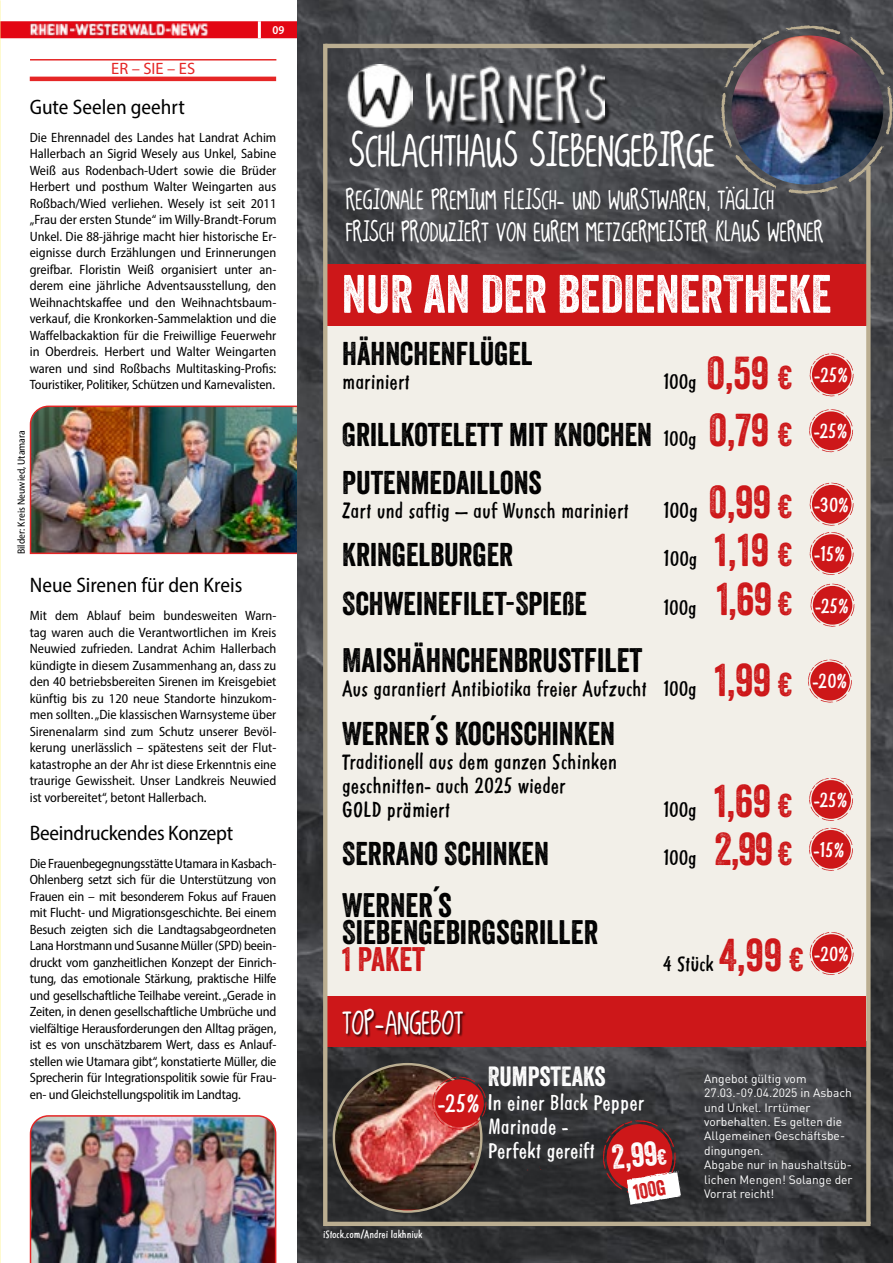
<style>
.page{position:relative;width:893px;height:1263px;background:#fff}
.page>*{position:absolute;margin:0;border:0;box-sizing:border-box;transform-origin:0 0}
.t1{font:52.2px "Veneer";color:#fff}
.t2{font:44.55px "Veneer";color:#cd1719}
.t3{font:43.8px "kingcoo LKC";color:#fff}
.t4{font:33px/27px "Veneer";color:#000}
.t5{font:33px "Veneer";color:#cd1719}
.t6{font:33px "Veneer";color:#fff}
.t7{font:31.95px/48px "Veneer";color:#000}
.t8{font:31.95px "kingcoo LKC";color:#fff}
.t9{font:27.6px "Filzer Script EF";color:#fff}
.t10{font:27px "Veneer";color:#fff}
.t11{font:26.1px/31.3px "kingcoo LKC";color:#fff}
.t12{font:24px/24px "Filzer Script EF";color:#000}
.t13{font:24px/24px "Filzer Script EF";color:#fff}
.t14{font:23.25px "Filzer Script EF";color:#000}
.t15{font:22.35px "Filzer Script EF";color:#fff}
.t16{font:semi-condensed 21px "Myriad Pro";color:#000}
.t17{font:21px "Veneer";color:#cd1719}
.t18{font:16.5px "Myriad Pro";color:#e52626}
.t19{font:semi-condensed 13.5px/16.5px "Myriad Pro";letter-spacing:-.01em;color:#000;text-align:justify}
.t20{font:12px/14.4px "DIN";color:#fff}
.t21{font:12px "Filzer Script EF";color:#fff}
.t22{font:600 semi-condensed 12px "Myriad Pro";color:#fff}
.t23{font:semi-condensed 10.5px "Myriad Pro";color:#000}
.s1{font-family:"Veneer";font-size:44.55px;color:#cd1719}
.s2{font-family:"Veneer";font-size:31.95px;color:#cd1719}
.s3{font-family:"Filzer Script EF";font-size:23.25px}
.s4{font-size:44.55px;color:#cd1719}
.s5{color:#cd1719}
.s6{font-family:"Filzer Script EF";font-size:24px;color:#000}
.s7{font-family:"Filzer Script EF";font-size:23.25px;color:#000}
.s8{font-size:31.95px}
.s9{font-size:23.25px}
.s10{font-size:21px}
</style>
<div class="page">
<img style="left:29px;top:405px;width:269px;height:150px">
<svg style="left:0;top:0;width:298px;height:152px"></svg>
<img style="left:298px;top:0;width:595px;height:1263px">
<div style="left:327px;top:326px;width:542px;height:715px;background:#f2efe8"></div>
<div style="left:428px;top:66px;width:183px;height:64px;background:#000;opacity:.75"></div>
<img style="left:427px;top:62px;width:177px;height:61px">
<div style="left:349px;top:65px;width:64px;height:66px;background:#434447"></div>
<img style="left:346px;top:64px;width:66px;height:64px">
<div style="left:326px;top:264px;width:542px;height:62px;background:#cd1719"></div>
<div style="left:328px;top:996px;width:538px;height:51px;background:#cd1719"></div>
<div style="left:342px;top:1008px;width:124px;height:30px;background:#000;opacity:.75"></div>
<hr style="left:325px;top:44px;width:428px;height:4px;background:#bbae91">
<hr style="left:326px;top:1222px;width:545px;height:4px;background:#bbae91">
<div style="left:866px;top:166px;width:5px;height:1058px;background:#bbae91"></div>
<hr style="left:323px;top:44px;width:4px;height:1182px;background:#bbae91">
<svg style="left:810px;top:483px;width:44px;height:43px"></svg>
<img style="left:334px;top:1065px;width:147px;height:145px">
<svg style="left:603px;top:1120px;width:80px;height:85px"></svg>
<svg style="left:810px;top:353px;width:44px;height:43px"></svg>
<svg style="left:432px;top:1076px;width:54px;height:54px;background:#b72d2c"></svg>
<svg style="left:809px;top:409px;width:44px;height:43px"></svg>
<svg style="left:808px;top:659px;width:44px;height:44px"></svg>
<svg style="left:810px;top:532px;width:44px;height:43px"></svg>
<svg style="left:810px;top:932px;width:44px;height:43px"></svg>
<svg style="left:810px;top:584px;width:44px;height:43px"></svg>
<svg style="left:809px;top:778px;width:44px;height:43px"></svg>
<svg style="left:809px;top:828px;width:44px;height:43px"></svg>
<img style="left:29px;top:1115px;width:248px;height:148px">
<img style="left:721px;top:25px;width:172px;height:169px">
<p class="t18" style="left:111px;top:58px;width:85px">ER – SIE – ES</p>
<p class="t22" style="left:272px;top:23px;width:13px">09</p>
<h3 class="t16" style="left:30px;top:94px;width:157px">Gute Seelen geehrt</h3>
<p class="t19" style="left:30px;top:129px;width:248px">Die Ehrennadel des Landes hat Landrat Achim Hallerbach an Sigrid Wesely aus Unkel, Sabine Weiß aus Rodenbach-Udert sowie die Brüder Herbert und posthum Walter Weingarten aus Roßbach/Wied verliehen. Wesely ist seit 2011 „Frau der ersten Stunde“ im Willy-Brandt-Forum Unkel. Die 88-jährige macht hier historische Er&shy;eignisse durch Erzählungen und Erinnerungen greifbar. Floristin Weiß organisiert unter an&shy;derem eine jährliche Adventsausstellung, den Weihnachtskaffee und den Weihnachtsbaum&shy;verkauf, die Kronkorken-Sammelaktion und die Waffelbackaktion für die Freiwillige Feuerwehr in Oberdreis. Herbert und Walter Weingarten waren und sind Roßbachs Multitasking-Profis:<br>Touristiker, Politiker, Schützen und Karnevalisten.</p>
<p class="t23" style="left:15px;top:554px;width:125px;rotate:-90deg">Bilder: Kreis Neuwied, Utamara</p>
<h3 class="t16" style="left:30px;top:572px;width:214px">Neue Sirenen für den Kreis</h3>
<p class="t19" style="left:30px;top:607px;width:248px">Mit dem Ablauf beim bundesweiten Warn&shy;tag waren auch die Verantwortlichen im Kreis Neuwied zufrieden. Landrat Achim Hallerbach kündigte in diesem Zusammenhang an, dass zu den 40 betriebsbereiten Sirenen im Kreisgebiet künftig bis zu 120 neue Standorte hinzukom&shy;men sollten. „Die klassischen Warnsysteme über Sirenenalarm sind zum Schutz unserer Bevöl&shy;kerung unerlässlich – spätestens seit der Flut&shy;katastrophe an der Ahr ist diese Erkenntnis eine traurige Gewissheit. Unser Landkreis Neuwied ist vorbereitet“, betont Hallerbach.</p>
<h3 class="t16" style="left:30px;top:820px;width:205px">Beeindruckendes Konzept</h3>
<p class="t19" style="left:30px;top:855px;width:248px">Die Frauenbegegnungsstätte Utamara in Kasbach-Ohlenberg setzt sich für die Unterstützung von Frauen ein – mit besonderem Fokus auf Frauen mit Flucht- und Migrationsgeschichte. Bei einem Besuch zeigten sich die Landtagsabgeordneten Lana Horstmann und Susanne Müller (SPD) beein&shy;druckt vom ganzheitlichen Konzept der Einrich&shy;tung, das emotionale Stärkung, praktische Hilfe und gesellschaftliche Teilhabe vereint. „Gerade in Zeiten, in denen gesellschaftliche Umbrüche und vielfältige Herausforderungen den Alltag prägen, ist es von unschätzbarem Wert, dass es Anlauf&shy;stellen wie Utamara gibt“, konstatierte Müller, die Sprecherin für Integrationspolitik sowie für Frau&shy;en- und Gleichstellungspolitik im Landtag.</p>
<h3 class="t3" style="left:349px;top:129px;width:367px">SCHLACHTHAUS SIEBENGEBIRGE</h3>
<h3 class="t11" style="left:346px;top:184px;width:479px">REGIONALE PREMIUM FLEISCH- UND WURSTWAREN, TAGLICH<br>FRISCH PRODUZIERT VON EUREM METZGERMEISTER KLAUS WERNER</h3>
<h1 class="t1" style="left:342px;top:262px;width:491px">NUR AN DER BEDIENERTHEKE</h1>
<h3 class="t7" style="left:342px;top:330px;width:192px">HÄHNCHENFLÜGEL</h3>
<h3 class="t12" style="left:342px;top:370px;width:69px">mariniert</h3>
<h3 class="t14" style="left:663px;top:369px;width:131px">100g <span class="s1">0,59</span> <span class="s2">€</span></h3>
<h3 class="t7" style="left:342px;top:410px;width:452px">GRILLKOTELETT MIT KNOCHEN <span class="s3">100g</span> <span class="s4">0,79</span> <span class="s5">€<br></span>PUTENMEDAILLONS</h3>
<h3 class="t12" style="left:342px;top:498px;width:288px">Zart und saftig – auf Wunsch mariniert</h3>
<h3 class="t12" style="left:663px;top:498px;width:131px">100g <span class="s1">0,99</span> <span class="s2">€</span></h3>
<h3 class="t7" style="left:342px;top:530px;width:173px">KRINGELBURGER</h3>
<h2 class="t2" style="left:663px;top:523px;width:131px"><span class="s6">1</span><span class="s7">00g</span> 1,19 <span class="s8">€</span></h2>
<h3 class="t7" style="left:342px;top:580px;width:246px">SCHWEINEFILET-SPIEßE</h3>
<h3 class="t14" style="left:663px;top:595px;width:131px">100g <span class="s1">1,69</span> <span class="s2">€</span></h3>
<h3 class="t4" style="left:342px;top:646px;width:302px">MAISHÄHNCHENBRUSTFILET</h3>
<h3 class="t12" style="left:342px;top:676px;width:452px">Aus garantiert Antibiotika freier Aufzucht <span class="s9">100g</span> <span class="s1">1,99</span> <span class="s2">€</span></h3>
<h3 class="t7" style="left:342px;top:710px;width:274px">WERNER´S KOCHSCHINKEN</h3>
<h3 class="t12" style="left:342px;top:750px;width:276px">Traditionell aus dem ganzen Schinken geschnitten- auch 2025 wieder<br>GOLD prämiert</h3>
<h3 class="t14" style="left:663px;top:797px;width:131px">100g <span class="s1">1,69</span> <span class="s2">€</span></h3>
<h3 class="t7" style="left:342px;top:830px;width:208px">SERRANO SCHINKEN</h3>
<h3 class="t14" style="left:663px;top:845px;width:131px">100g <span class="s1">2,99</span> <span class="s2">€</span></h3>
<h3 class="t4" style="left:342px;top:891px;width:258px">WERNER´S<br>SIEBENGEBIRGSGRILLER</h3>
<h3 class="t5" style="left:342px;top:938px;width:84px">1 PAKET</h3>
<h3 class="t14" style="left:663px;top:950px;width:142px">4 Stück <span class="s1">4,99</span> <span class="s2">€</span></h3>
<h3 class="t15" style="left:814px;top:363px;width:36px">-25%</h3>
<h3 class="t15" style="left:814px;top:419px;width:36px">-25%</h3>
<h3 class="t15" style="left:814px;top:492px;width:37px">-30%</h3>
<h3 class="t15" style="left:814px;top:541px;width:33px">-15%</h3>
<h3 class="t15" style="left:815px;top:593px;width:36px">-25%</h3>
<h3 class="t15" style="left:812px;top:669px;width:37px">-20%</h3>
<h3 class="t15" style="left:814px;top:787px;width:36px">-25%</h3>
<h3 class="t15" style="left:814px;top:837px;width:33px">-15%</h3>
<h3 class="t15" style="left:814px;top:941px;width:37px">-20%</h3>
<h3 class="t8" style="left:342px;top:1007px;width:123px">TOP-ANGEBOT</h3>
<p class="t21" style="left:323px;top:1228px;width:101px">iStock.com/Andrei Iakhniuk</p>
<h3 class="t9" style="left:438px;top:1088px;width:44px">-25%</h3>
<h3 class="t10" style="left:488px;top:1060px;width:119px">RUMPSTEAKS</h3>
<h3 class="t13" style="left:488px;top:1090px;width:158px">In einer Black Pepper<br>Marinade -<br>Perfekt gereift</h3>
<h3 class="t6" style="left:610px;top:1137px;width:57px;rotate:-5deg">2,99<span class="s10">€</span></h3>
<h3 class="t17" style="left:632px;top:1179px;width:34px;rotate:-10deg">100G</h3>
<p class="t20" style="left:704px;top:1071px;width:150px">Angebot gültig vom<br>27.03.-09.04.2025 in Asbach und Unkel. Irrtümer vorbehalten. Es gelten die<br>Allgemeinen Geschäftsbe&shy;dingungen.<br>Abgabe nur in haushaltsüb&shy;lichen Mengen! Solange der<br>Vorrat reicht!</p>
</div>
